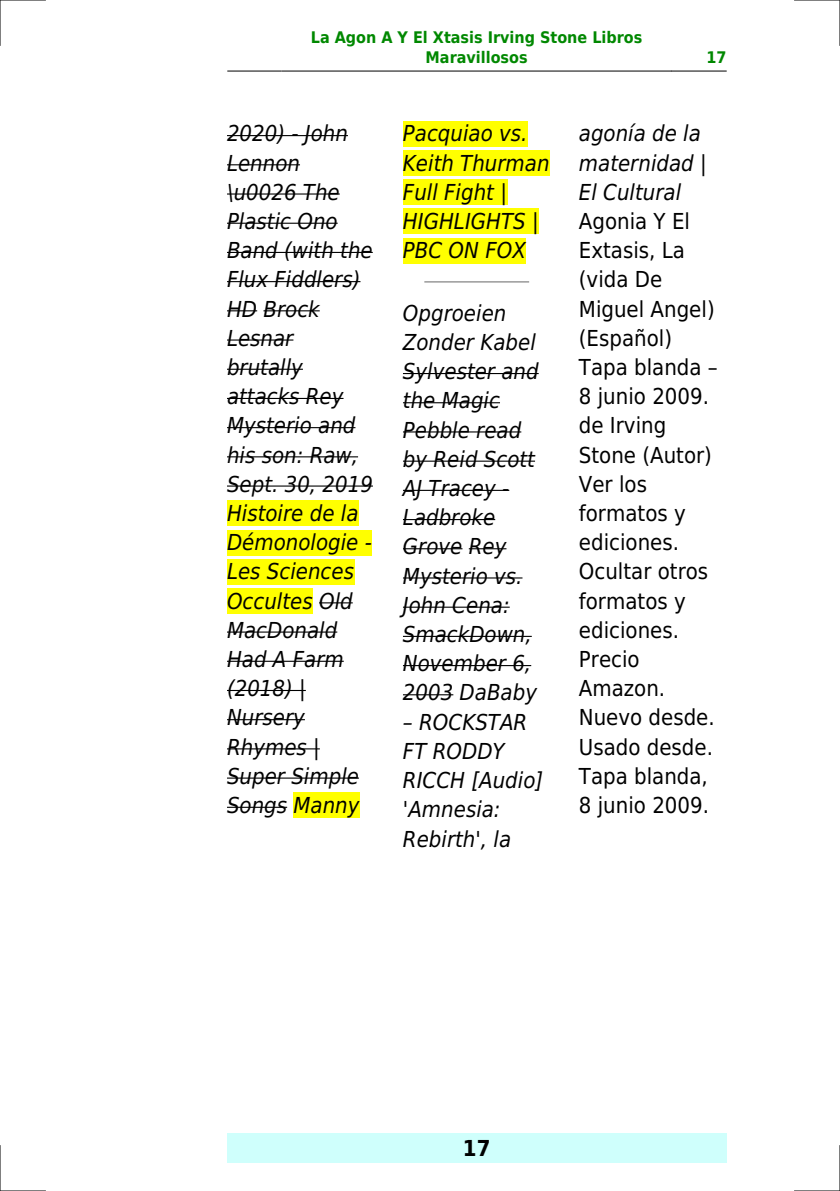
<style>
.page{position:relative;width:840px;height:1191px;background:#fff}
.page>*{position:absolute;margin:0;border:0;box-sizing:border-box;transform-origin:0 0}
.t1{font:italic 22px/29.2px "DejaVu Sans Condensed";color:#000}
.t2{font:22px/29.2px "DejaVu Sans Condensed";color:#000}
.t3{font:700 22px "DejaVu Sans Condensed";color:#000}
.t4{font:700 16px/19.2px "DejaVu Sans Condensed";color:#080;text-align:center}
</style>
<div class="page">
<hr style="left:227px;top:71px;width:54px;height:1px;background:#000">
<hr style="left:282px;top:71px;width:388px;height:1px;background:#000">
<hr style="left:671px;top:71px;width:54px;height:1px;background:#000">
<div style="left:227px;top:1133px;width:499px;height:29px;background:#cffffc"></div>
<hr style="left:227px;top:135px;width:121px;height:1px;background:#000">
<hr style="left:227px;top:164px;width:73px;height:1px;background:#000">
<hr style="left:227px;top:193px;width:112px;height:2px;background:#000">
<hr style="left:227px;top:223px;width:110px;height:1px;background:#000">
<hr style="left:227px;top:252px;width:145px;height:1px;background:#000">
<hr style="left:227px;top:281px;width:133px;height:1px;background:#000">
<hr style="left:227px;top:310px;width:30px;height:1px;background:#000">
<hr style="left:263px;top:310px;width:56px;height:1px;background:#000">
<hr style="left:227px;top:339px;width:66px;height:1px;background:#000">
<hr style="left:227px;top:369px;width:76px;height:1px;background:#000">
<hr style="left:227px;top:398px;width:116px;height:1px;background:#000">
<hr style="left:227px;top:427px;width:128px;height:1px;background:#000">
<hr style="left:227px;top:456px;width:131px;height:1px;background:#000">
<hr style="left:227px;top:485px;width:146px;height:1px;background:#000">
<div style="left:227px;top:500px;width:131px;height:26px;background:#ff0"></div>
<div style="left:227px;top:530px;width:145px;height:25px;background:#ff0"></div>
<div style="left:227px;top:559px;width:127px;height:25px;background:#ff0"></div>
<div style="left:227px;top:588px;width:85px;height:26px;background:#ff0"></div>
<hr style="left:319px;top:602px;width:33px;height:1px;background:#000">
<hr style="left:227px;top:631px;width:110px;height:1px;background:#000">
<hr style="left:227px;top:660px;width:116px;height:2px;background:#000">
<hr style="left:227px;top:690px;width:79px;height:1px;background:#000">
<hr style="left:227px;top:719px;width:78px;height:1px;background:#000">
<hr style="left:227px;top:748px;width:93px;height:1px;background:#000">
<hr style="left:227px;top:777px;width:132px;height:1px;background:#000">
<hr style="left:227px;top:806px;width:60px;height:2px;background:#000">
<div style="left:293px;top:792px;width:66px;height:26px;background:#ff0"></div>
<div style="left:403px;top:121px;width:124px;height:25px;background:#ff0"></div>
<div style="left:403px;top:150px;width:146px;height:26px;background:#ff0"></div>
<div style="left:403px;top:179px;width:103px;height:26px;background:#ff0"></div>
<div style="left:403px;top:208px;width:135px;height:26px;background:#ff0"></div>
<div style="left:403px;top:238px;width:122px;height:25px;background:#ff0"></div>
<hr style="left:425px;top:281px;width:103px;height:2px;background:#999">
<hr style="left:403px;top:373px;width:135px;height:1px;background:#000">
<hr style="left:403px;top:402px;width:96px;height:1px;background:#000">
<hr style="left:403px;top:431px;width:118px;height:1px;background:#000">
<hr style="left:403px;top:460px;width:131px;height:2px;background:#000">
<hr style="left:403px;top:490px;width:106px;height:1px;background:#000">
<hr style="left:403px;top:519px;width:92px;height:1px;background:#000">
<hr style="left:403px;top:548px;width:59px;height:1px;background:#000">
<hr style="left:468px;top:548px;width:38px;height:1px;background:#000">
<hr style="left:403px;top:577px;width:119px;height:1px;background:#000">
<hr style="left:403px;top:606px;width:106px;height:2px;background:#000">
<hr style="left:403px;top:636px;width:128px;height:1px;background:#000">
<hr style="left:403px;top:665px;width:128px;height:1px;background:#000">
<hr style="left:403px;top:694px;width:50px;height:1px;background:#000">
<hr style="left:0;top:0;width:45px;height:1px;background:#000">
<hr style="left:794px;top:0;width:45px;height:1px;background:#000">
<hr style="left:0;top:1190px;width:45px;height:1px;background:#000">
<hr style="left:794px;top:1190px;width:45px;height:1px;background:#000">
<hr style="left:0;top:0;width:1px;height:45px;background:#000">
<hr style="left:0;top:1145px;width:1px;height:46px;background:#000">
<hr style="left:839px;top:0;width:1px;height:45px;background:#000">
<hr style="left:839px;top:1145px;width:1px;height:46px;background:#000">
<p class="t4" style="left:311px;top:28px;width:333px">La Agon A Y El Xtasis Irving Stone Libros<br>Maravillosos</p>
<p class="t4" style="left:706px;top:48px;width:22px">17</p>
<p class="t1" style="left:227px;top:119px;width:147px">2020) - John<br>Lennon \u0026 The<br>Plastic Ono<br>Band (with the<br>Flux Fiddlers)<br>HD Brock<br>Lesnar brutally attacks Rey<br>Mysterio and his son: Raw,<br>Sept. 30, 2019<br>Histoire de la<br>Démonologie -<br>Les Sciences<br>Occultes Old<br>MacDonald<br>Had A Farm (2018) |<br>Nursery<br>Rhymes |<br>Super Simple<br>Songs Manny</p>
<p class="t1" style="left:403px;top:119px;width:148px">Pacquiao vs.<br>Keith Thurman<br>Full Fight |<br>HIGHLIGHTS |<br>PBC ON FOX</p>
<p class="t1" style="left:403px;top:299px;width:105px">Opgroeien</p>
<p class="t1" style="left:403px;top:328px;width:134px">Zonder Kabel</p>
<p class="t1" style="left:403px;top:357px;width:137px">Sylvester and</p>
<p class="t1" style="left:403px;top:386px;width:98px">the Magic</p>
<p class="t1" style="left:403px;top:415px;width:120px">Pebble read</p>
<p class="t1" style="left:403px;top:444px;width:133px">by Reid Scott</p>
<p class="t1" style="left:403px;top:474px;width:108px">AJ Tracey -</p>
<p class="t1" style="left:403px;top:503px;width:94px">Ladbroke</p>
<p class="t1" style="left:403px;top:532px;width:105px">Grove Rey</p>
<p class="t1" style="left:403px;top:561px;width:121px">Mysterio vs.</p>
<p class="t1" style="left:403px;top:590px;width:108px">John Cena:</p>
<p class="t1" style="left:403px;top:620px;width:130px">SmackDown,</p>
<p class="t1" style="left:403px;top:649px;width:130px">November 6,</p>
<p class="t1" style="left:403px;top:678px;width:135px">2003 DaBaby</p>
<p class="t1" style="left:419px;top:707px;width:110px">ROCKSTAR</p>
<p class="t1" style="left:403px;top:736px;width:103px">FT RODDY</p>
<p class="t1" style="left:403px;top:766px;width:142px">RICCH [Audio]</p>
<p class="t1" style="left:403px;top:795px;width:99px">'Amnesia:</p>
<p class="t1" style="left:403px;top:824px;width:110px">Rebirth', la</p>
<p class="t1" style="left:578px;top:119px;width:129px">agonía de la maternidad |<br>El Cultural</p>
<p class="t2" style="left:578px;top:207px;width:137px">Agonia Y El<br>Extasis, La (vida De<br>Miguel Angel) (Español)<br>Tapa blanda<br>8 junio 2009. de Irving<br>Stone (Autor)<br>Ver los formatos y ediciones.<br>Ocultar otros formatos y ediciones.<br>Precio<br>Amazon.<br>Nuevo desde.<br>Usado desde.<br>Tapa blanda,<br>8 junio 2009.</p>
<p class="t3" style="left:462px;top:1135px;width:29px">17</p>
</div>
